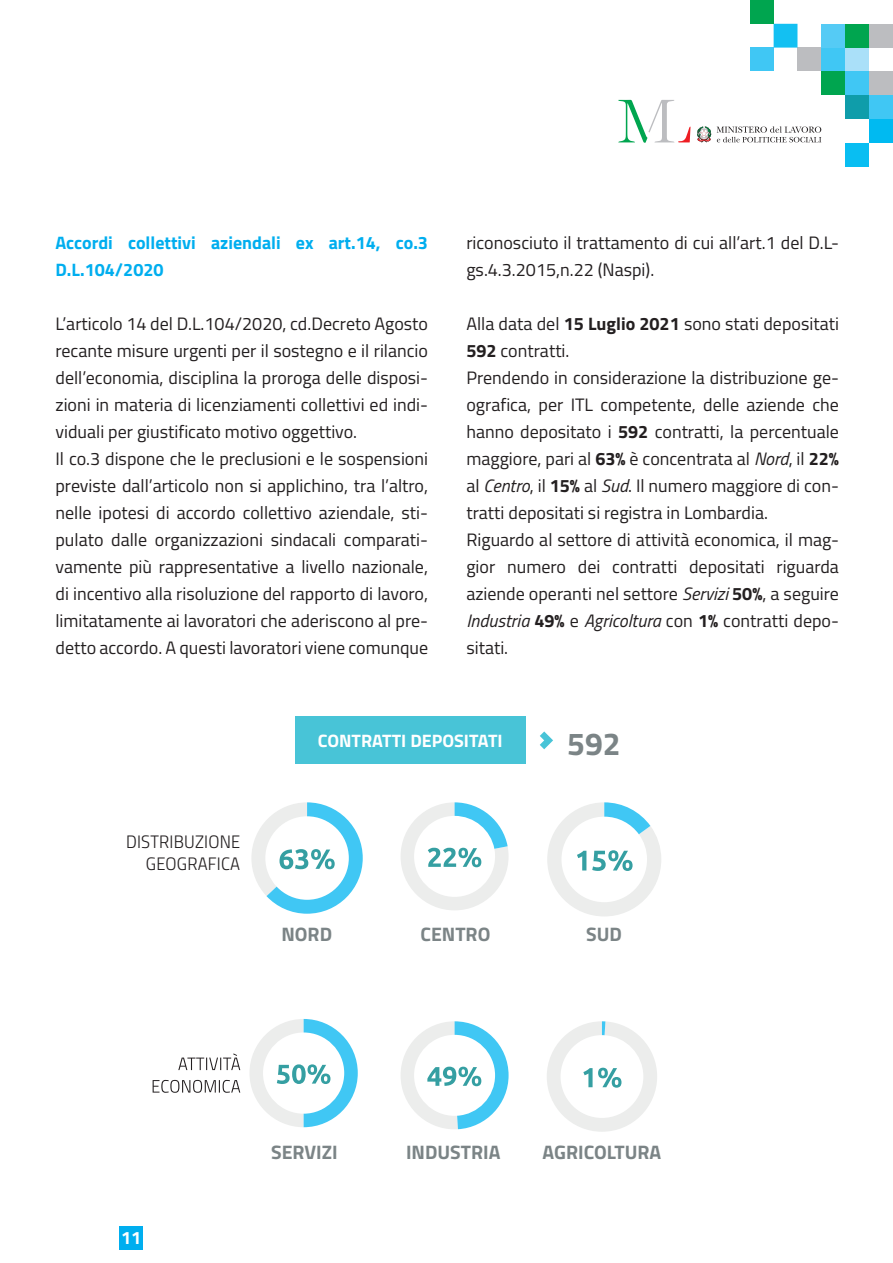
<style>
.page{position:relative;width:893px;height:1263px;background:#fff}
.page>*{position:absolute;margin:0;border:0;box-sizing:border-box;transform-origin:0 0}
.t1{font:700 31.8px "Titillium";color:#7b8486}
.t2{font:700 19.5px "Titillium";color:#7b8486}
.t3{font:18px/27px "Titillium";color:#231f20}
.t4{font:700 18px/27px "Titillium";color:#00aeef}
.t5{font:18px/22.5px "Titillium Light Upright";letter-spacing:.01em;color:#231f20;text-align:right}
.t6{font:700 18px "Titillium";color:#fff}
.s1{font-weight:700}
.s2{font-style:italic}
</style>
<div class="page">
<div style="left:821px;top:71px;width:24px;height:24px;background:#00a54f"></div>
<div style="left:845px;top:71px;width:24px;height:24px;background:#40c7f4"></div>
<div style="left:869px;top:71px;width:24px;height:24px;background:#bcbdc0"></div>
<div style="left:797px;top:48px;width:24px;height:23px;background:#bcbdc0"></div>
<div style="left:821px;top:48px;width:24px;height:23px;background:#40c7f4"></div>
<div style="left:845px;top:48px;width:24px;height:23px;background:#aae0f9"></div>
<div style="left:821px;top:24px;width:24px;height:24px;background:#55cbf5"></div>
<div style="left:845px;top:24px;width:24px;height:24px;background:#00a54f"></div>
<div style="left:869px;top:24px;width:24px;height:24px;background:#bcbdc0"></div>
<svg style="left:774px;top:24px;width:23px;height:24px"></svg>
<div style="left:845px;top:143px;width:24px;height:23px;background:#09bef2"></div>
<svg style="left:845px;top:95px;width:48px;height:48px"></svg>
<div style="left:750px;top:48px;width:24px;height:23px;background:#40c7f4"></div>
<div style="left:750px;top:0;width:24px;height:24px;background:#00a54f"></div>
<svg style="left:618px;top:100px;width:72px;height:43px"></svg>
<svg style="left:717px;top:126px;width:104px;height:16px"></svg>
<svg style="left:697px;top:126px;width:14px;height:16px"></svg>
<div style="left:119px;top:1226px;width:24px;height:24px;background:#00aeef"></div>
<svg style="left:153px;top:1080px;width:87px;height:13px"></svg>
<svg style="left:178px;top:1053px;width:62px;height:17px"></svg>
<svg style="left:547px;top:1021px;width:110px;height:111px"></svg>
<svg style="left:540px;top:731px;width:13px;height:18px"></svg>
<div style="left:295px;top:716px;width:230px;height:48px;background:#48c4d7"></div>
<svg style="left:401px;top:802px;width:108px;height:108px"></svg>
<svg style="left:547px;top:802px;width:114px;height:114px"></svg>
<svg style="left:251px;top:802px;width:112px;height:112px"></svg>
<svg style="left:250px;top:1019px;width:108px;height:108px"></svg>
<svg style="left:401px;top:1021px;width:108px;height:108px"></svg>
<p class="t4" style="left:55px;top:228px;width:374px">Accordi collettivi aziendali ex art.14, co.3<br>D.L.104/2020</p>
<p class="t3" style="left:55px;top:309px;width:374px">L’articolo 14 del D.L.104/2020, cd.Decreto Agosto recante misure urgenti per il sostegno e il rilancio dell’economia, disciplina la proroga delle disposi&shy;zioni in materia di licenziamenti collettivi ed indi&shy;viduali per giustificato motivo oggettivo.<br>Il co.3 dispone che le preclusioni e le sospensioni previste dall’articolo non si applichino, tra l’altro, nelle ipotesi di accordo collettivo aziendale, sti&shy;pulato dalle organizzazioni sindacali comparati&shy;vamente più rappresentative a livello nazionale, di incentivo alla risoluzione del rapporto di lavoro, limitatamente ai lavoratori che aderiscono al pre&shy;detto accordo. A questi lavoratori viene comunque</p>
<p class="t3" style="left:466px;top:228px;width:374px">riconosciuto il trattamento di cui all’art.1 del D.L&shy;gs.4.3.2015,n.22 (Naspi).</p>
<p class="t3" style="left:466px;top:309px;width:374px">Alla data del <span class="s1">15 Luglio 2021</span> sono stati depositati <span class="s1">592</span> contratti.<br>Prendendo in considerazione la distribuzione ge&shy;ografica, per ITL competente, delle aziende che hanno depositato i <span class="s1">592</span> contratti, la percentuale maggiore, pari al <span class="s1">63%</span> è concentrata al <span class="s2">Nord</span>, il <span class="s1">22% </span>al <span class="s2">Centro</span>, il <span class="s1">15%</span> al <span class="s2">Sud</span>. Il numero maggiore di con&shy;tratti depositati si registra in Lombardia.<br>Riguardo al settore di attività economica, il mag&shy;gior numero dei contratti depositati riguarda aziende operanti nel settore <span class="s2">Servizi</span> <span class="s1">50%</span>, a seguire <span class="s2">Industria</span> <span class="s1">49%</span> e <span class="s2">Agricoltura</span> con <span class="s1">1%</span> contratti depo&shy;sitati.</p>
<p class="t5" style="left:126px;top:829px;width:116px">DISTRIBUZIONE<br>GEOGRAFICA</p>
<p class="t6" style="left:318px;top:727px;width:12px">CONTRATT</p>
<p class="t6" style="left:401px;top:727px;width:103px">I DEPOSITATI</p>
<h1 class="t1" style="left:567px;top:719px;width:55px">592</h1>
<p class="t2" style="left:281px;top:919px;width:14px">NOR</p>
<p class="t2" style="left:320px;top:919px;width:14px">D</p>
<p class="t2" style="left:420px;top:919px;width:13px">CENTRO</p>
<p class="t2" style="left:586px;top:919px;width:37px">SU D</p>
<p class="t6" style="left:121px;top:1224px;width:22px">11</p>
<p class="t2" style="left:271px;top:1137px;width:13px">SERV</p>
<p class="t2" style="left:316px;top:1137px;width:23px">IZI</p>
<p class="t2" style="left:406px;top:1137px;width:44px">INDUSTR</p>
<p class="t2" style="left:483px;top:1137px;width:18px">IA</p>
<p class="t2" style="left:543px;top:1137px;width:85px">AGRICOLTURA</p>
</div>
